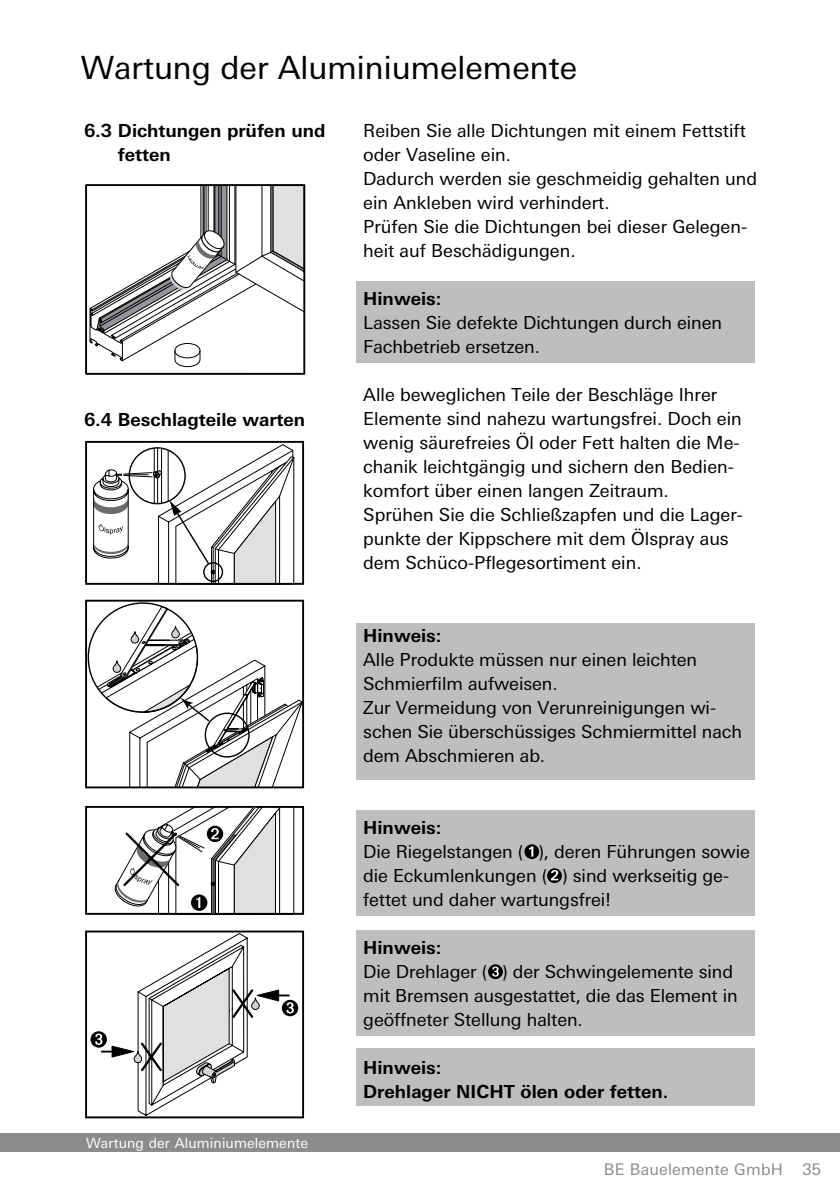
<style>
.page{position:relative;width:840px;height:1191px;background:#fff}
.page>*{position:absolute;margin:0;border:0;box-sizing:border-box;transform-origin:0 0}
.t1{font:32px "LT Univers Basic";color:#000}
.t2{font:18px/24px "LT Univers Basic";color:#000}
.t3{font:700 18px/24px "LT Univers Basic";color:#000}
.t4{font:16px "LT Univers Basic";letter-spacing:.01em;color:#8a8c8e}
.t5{font:14px "LT Univers Basic";letter-spacing:.01em;color:#fff}
</style>
<div class="page">
<div style="left:0;top:1132px;width:839px;height:19px;background:#8a8c8e"></div>
<div style="left:356px;top:281px;width:398px;height:82px;background:#bcbec0"></div>
<div style="left:356px;top:809px;width:398px;height:106px;background:#bcbec0"></div>
<div style="left:356px;top:929px;width:398px;height:106px;background:#bcbec0"></div>
<div style="left:356px;top:623px;width:398px;height:157px;background:#bcbec0"></div>
<svg style="left:89px;top:187px;width:213px;height:181px"></svg>
<div style="left:85px;top:184px;width:220px;height:191px;border:2px solid #000"></div>
<div style="left:85px;top:441px;width:219px;height:144px;border:2px solid #000"></div>
<svg style="left:93px;top:444px;width:202px;height:140px"></svg>
<svg style="left:96px;top:605px;width:205px;height:180px"></svg>
<div style="left:204px;top:712px;width:45px;height:45px;border:1px solid #000;border-radius:50%"></div>
<div style="left:85px;top:600px;width:219px;height:188px;border:2px solid #000"></div>
<div style="left:85px;top:806px;width:219px;height:108px;border:2px solid #000"></div>
<svg style="left:114px;top:806px;width:180px;height:109px"></svg>
<div style="left:85px;top:930px;width:219px;height:188px;border:2px solid #000"></div>
<hr style="left:101px;top:1050px;width:22px;height:2px;background:#000">
<svg style="left:111px;top:932px;width:168px;height:184px"></svg>
<hr style="left:267px;top:994px;width:22px;height:2px;background:#000">
<svg style="left:282px;top:999px;width:16px;height:17px"></svg>
<svg style="left:286px;top:1002px;width:8px;height:11px"></svg>
<svg style="left:90px;top:1031px;width:17px;height:16px"></svg>
<svg style="left:95px;top:1033px;width:7px;height:12px"></svg>
<div style="left:356px;top:1048px;width:398px;height:58px;background:#bcbec0"></div>
<svg style="left:524px;top:844px;width:15px;height:15px"></svg>
<svg style="left:528px;top:846px;width:5px;height:10px"></svg>
<svg style="left:547px;top:868px;width:14px;height:15px"></svg>
<svg style="left:550px;top:870px;width:8px;height:10px"></svg>
<svg style="left:488px;top:964px;width:14px;height:15px"></svg>
<svg style="left:492px;top:966px;width:6px;height:10px"></svg>
<h1 class="t1" style="left:81px;top:50px;width:497px">Wartung der Aluminiumelemente</h1>
<p class="t3" style="left:118px;top:119px;width:209px;text-indent:-34px">6.3 Dichtungen prüfen und fetten</p>
<p class="t2" style="left:363px;top:119px;width:395px">Reiben Sie alle Dichtungen mit einem Fettstift oder Vaseline ein.<br>Dadurch werden sie geschmeidig gehalten und ein Ankleben wird verhindert.<br>Prüfen Sie die Dichtungen bei dieser Gelegen&shy;heit auf Beschädigungen.</p>
<p class="t3" style="left:363px;top:287px;width:80px">Hinweis:</p>
<p class="t2" style="left:363px;top:311px;width:360px">Lassen Sie defekte Dichtungen durch einen<br>Fachbetrieb ersetzen.</p>
<p class="t2" style="left:363px;top:383px;width:381px">Alle beweglichen Teile der Beschläge Ihrer Elemente sind nahezu wartungsfrei. Doch ein wenig säurefreies Öl oder Fett halten die Me&shy;chanik leichtgängig und sichern den Bedien&shy;komfort über einen langen Zeitraum.<br>Sprühen Sie die Schließzapfen und die Lager&shy;punkte der Kippschere mit dem Ölspray aus dem Schüco-Pflegesortiment ein.</p>
<p class="t3" style="left:84px;top:407px;width:223px">6.4 Beschlagteile warten</p>
<p class="t3" style="left:363px;top:623px;width:80px">Hinweis:</p>
<p class="t2" style="left:363px;top:647px;width:380px">Alle Produkte müssen nur einen leichten Schmierfilm aufweisen.<br>Zur Vermeidung von Verunreinigungen wi&shy;schen Sie überschüssiges Schmiermittel nach dem Abschmieren ab.</p>
<p class="t3" style="left:363px;top:815px;width:80px">Hinweis:</p>
<p class="t2" style="left:363px;top:839px;width:388px">Die Riegelstangen ( ), deren Führungen sowie die Eckumlenkungen ( ) sind werkseitig ge&shy;fettet und daher wartungsfrei!</p>
<p class="t3" style="left:363px;top:935px;width:80px">Hinweis:</p>
<p class="t2" style="left:363px;top:959px;width:376px">Die Drehlager ( ) der Schwingelemente sind mit Bremsen ausgestattet, die das Element in geöffneter Stellung halten.</p>
<p class="t5" style="left:86px;top:1135px;width:223px">Wartung der Aluminiumelemente</p>
<p class="t3" style="left:363px;top:1055px;width:306px">Hinweis:<br>Drehlager NICHT ölen oder fetten.</p>
<p class="t4" style="left:603px;top:1160px;width:219px">BE Bauelemente GmbH 35</p>
</div>
